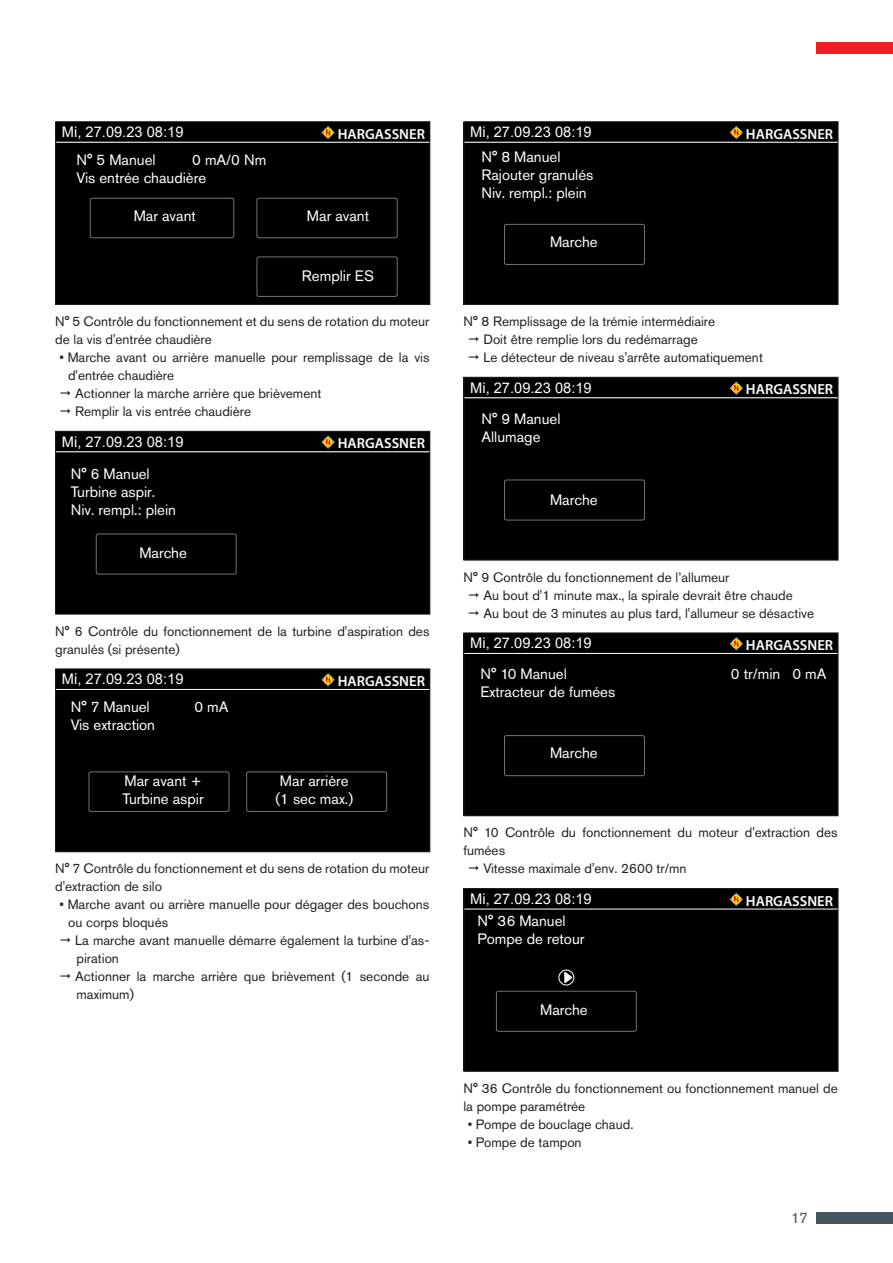
<style>
.page{position:relative;width:893px;height:1263px;background:#fff}
.page>*{position:absolute;margin:0;border:0;box-sizing:border-box;transform-origin:0 0}
.t1{font:15px/18px "Akzidenz Grotesk Pro";color:#fff}
.t2{font:15px "Akzidenz Grotesk Pro";color:#45555f}
.t3{font:14.7px "Arial";color:#fff}
.t4{font:600 14.55px "Myriad Pro";color:#fff}
.t5{font:13.5px/18px "Akzidenz Grotesk Pro";color:#231f20}
</style>
<div class="page">
<div style="left:816px;top:43px;width:77px;height:11px;background:#ee1d23"></div>
<div style="left:816px;top:1212px;width:77px;height:11px;background:#45555f"></div>
<div style="left:56px;top:122px;width:374px;height:182px;background:#000"></div>
<hr style="left:56px;top:142px;width:374px;height:1px;background:#fff">
<svg style="left:321px;top:126px;width:14px;height:13px"></svg>
<div style="left:90px;top:198px;width:144px;height:40px;border:1px solid #747473;border-radius:2px"></div>
<div style="left:257px;top:198px;width:141px;height:40px;border:1px solid #747473;border-radius:2px"></div>
<div style="left:257px;top:256px;width:141px;height:41px;border:1px solid #747473;border-radius:2px"></div>
<div style="left:55px;top:121px;width:375px;height:184px;border:1px solid #231f20"></div>
<div style="left:56px;top:431px;width:374px;height:183px;background:#000"></div>
<hr style="left:56px;top:451px;width:374px;height:1px;background:#fff">
<svg style="left:321px;top:435px;width:14px;height:14px"></svg>
<div style="left:96px;top:534px;width:141px;height:40px;border:1px solid #747473;border-radius:2px"></div>
<div style="left:55px;top:431px;width:375px;height:183px;border:1px solid #231f20"></div>
<div style="left:56px;top:669px;width:374px;height:183px;background:#000"></div>
<hr style="left:56px;top:689px;width:374px;height:1px;background:#fff">
<svg style="left:321px;top:673px;width:14px;height:13px"></svg>
<div style="left:89px;top:771px;width:140px;height:41px;border:1px solid #747473;border-radius:2px"></div>
<div style="left:246px;top:771px;width:141px;height:41px;border:1px solid #747473;border-radius:2px"></div>
<div style="left:55px;top:668px;width:375px;height:184px;border:1px solid #231f20"></div>
<div style="left:464px;top:122px;width:374px;height:182px;background:#000"></div>
<hr style="left:464px;top:142px;width:374px;height:1px;background:#fff">
<svg style="left:729px;top:126px;width:14px;height:13px"></svg>
<div style="left:504px;top:224px;width:141px;height:41px;border:1px solid #747473;border-radius:2px"></div>
<div style="left:463px;top:121px;width:375px;height:184px;border:1px solid #231f20"></div>
<div style="left:464px;top:377px;width:374px;height:183px;background:#000"></div>
<hr style="left:464px;top:397px;width:374px;height:1px;background:#fff">
<svg style="left:729px;top:381px;width:14px;height:14px"></svg>
<div style="left:504px;top:480px;width:141px;height:40px;border:1px solid #747473;border-radius:2px"></div>
<div style="left:463px;top:377px;width:375px;height:183px;border:1px solid #231f20"></div>
<div style="left:464px;top:633px;width:374px;height:183px;background:#000"></div>
<hr style="left:464px;top:653px;width:374px;height:1px;background:#fff">
<svg style="left:729px;top:637px;width:14px;height:13px"></svg>
<div style="left:504px;top:735px;width:141px;height:41px;border:1px solid #747473;border-radius:2px"></div>
<div style="left:463px;top:632px;width:375px;height:184px;border:1px solid #231f20"></div>
<div style="left:464px;top:888px;width:374px;height:183px;background:#000"></div>
<div style="left:558px;top:970px;width:16px;height:15px;border:1px solid #fff;border-radius:50%"></div>
<svg style="left:563px;top:971px;width:11px;height:14px"></svg>
<hr style="left:464px;top:909px;width:374px;height:1px;background:#fff">
<svg style="left:729px;top:892px;width:14px;height:14px"></svg>
<div style="left:496px;top:991px;width:141px;height:41px;border:1px solid #747473;border-radius:2px"></div>
<div style="left:463px;top:888px;width:375px;height:184px;border:1px solid #231f20"></div>
<p class="t3" style="left:62px;top:122px;width:123px">Mi, 27.09.23 08:19</p>
<p class="t4" style="left:338px;top:125px;width:89px">HARGASSNER</p>
<p class="t1" style="left:77px;top:150px;width:81px">N° 5 Manuel</p>
<p class="t1" style="left:77px;top:150px;width:191px;text-indent:116px">0 mA/0 Nm<br>Vis entrée chaudière</p>
<p class="t1" style="left:134px;top:207px;width:64px">Mar avant</p>
<p class="t1" style="left:307px;top:207px;width:64px">Mar avant</p>
<p class="t1" style="left:302px;top:267px;width:74px">Remplir ES</p>
<p class="t5" style="left:55px;top:312px;width:376px">N° 5 Contrôle du fonctionnement et du sens de rotation du moteur de la vis d'entrée chaudière</p>
<p class="t5" style="left:60px;top:348px;width:371px">• Marche avant ou arrière manuelle pour remplissage de la vis</p>
<p class="t5" style="left:68px;top:366px;width:108px">d'entrée chaudière</p>
<p class="t5" style="left:75px;top:384px;width:248px">Actionner la marche arrière que brièvement</p>
<p class="t5" style="left:75px;top:402px;width:177px">Remplir la vis entrée chaudière</p>
<p class="t3" style="left:62px;top:431px;width:123px">Mi, 27.09.23 08:19</p>
<p class="t4" style="left:338px;top:434px;width:89px">HARGASSNER</p>
<p class="t1" style="left:71px;top:465px;width:107px">N° 6 Manuel<br>Turbine aspir.<br>Niv. rempl.: plein</p>
<p class="t1" style="left:139px;top:543px;width:49px">Marche</p>
<p class="t5" style="left:55px;top:622px;width:376px">N° 6 Contrôle du fonctionnement de la turbine d'aspiration des granulés (si présente)</p>
<p class="t3" style="left:62px;top:669px;width:123px">Mi, 27.09.23 08:19</p>
<p class="t4" style="left:338px;top:672px;width:89px">HARGASSNER</p>
<p class="t1" style="left:71px;top:697px;width:81px">N° 7 Manuel</p>
<p class="t1" style="left:194px;top:697px;width:36px">0 mA</p>
<p class="t1" style="left:71px;top:715px;width:86px">Vis extraction</p>
<p class="t1" style="left:122px;top:772px;width:83px">Mar avant +<br>Turbine aspir</p>
<p class="t1" style="left:276px;top:772px;width:79px">Mar arrière (1 sec max.)</p>
<p class="t5" style="left:55px;top:859px;width:376px">N° 7 Contrôle du fonctionnement et du sens de rotation du moteur d'extraction de silo</p>
<p class="t5" style="left:60px;top:895px;width:371px">• Marche avant ou arrière manuelle pour dégager des bouchons</p>
<p class="t5" style="left:68px;top:913px;width:102px">ou corps bloqués</p>
<p class="t5" style="left:75px;top:931px;width:356px">La marche avant manuelle démarre également la turbine d'as-</p>
<p class="t5" style="left:77px;top:949px;width:44px">piration</p>
<p class="t5" style="left:75px;top:967px;width:356px">Actionner la marche arrière que brièvement (1 seconde au</p>
<p class="t5" style="left:77px;top:985px;width:59px">maximum)</p>
<p class="t3" style="left:470px;top:122px;width:123px">Mi, 27.09.23 08:19</p>
<p class="t4" style="left:746px;top:125px;width:89px">HARGASSNER</p>
<p class="t1" style="left:481px;top:148px;width:113px">N° 8 Manuel<br>Rajouter granulés<br>Niv. rempl.: plein</p>
<p class="t1" style="left:550px;top:233px;width:49px">Marche</p>
<p class="t5" style="left:483px;top:312px;width:281px;text-indent:-20px">N° 8 Remplissage de la trémie intermédiaire<br>Doit être remplie lors du redémarrage<br>Le détecteur de niveau s'arrête automatiquement</p>
<p class="t3" style="left:470px;top:377px;width:123px">Mi, 27.09.23 08:19</p>
<p class="t4" style="left:746px;top:380px;width:89px">HARGASSNER</p>
<p class="t1" style="left:481px;top:410px;width:81px">N° 9 Manuel<br>Allumage</p>
<p class="t1" style="left:550px;top:491px;width:49px">Marche</p>
<p class="t5" style="left:483px;top:568px;width:332px;text-indent:-20px">N° 9 Contrôle du fonctionnement de l’allumeur<br>Au bout d'1 minute max., la spirale devrait être chaude<br>Au bout de 3 minutes au plus tard, l'allumeur se désactive</p>
<p class="t3" style="left:470px;top:633px;width:123px">Mi, 27.09.23 08:19</p>
<p class="t4" style="left:746px;top:636px;width:89px">HARGASSNER</p>
<p class="t1" style="left:480px;top:665px;width:88px">N° 10 Manuel</p>
<p class="t1" style="left:731px;top:665px;width:97px">0 tr/min 0 mA</p>
<p class="t1" style="left:480px;top:683px;width:136px">Extracteur de fumées</p>
<p class="t1" style="left:550px;top:743px;width:49px">Marche</p>
<p class="t5" style="left:463px;top:823px;width:376px">N° 10 Contrôle du fonctionnement du moteur d'extraction des</p>
<p class="t5" style="left:463px;top:841px;width:43px">fumées</p>
<p class="t5" style="left:483px;top:859px;width:205px">Vitesse maximale d'env. 2600 tr/mn</p>
<p class="t3" style="left:470px;top:888px;width:123px">Mi, 27.09.23 08:19</p>
<p class="t4" style="left:746px;top:891px;width:89px">HARGASSNER</p>
<p class="t1" style="left:478px;top:912px;width:108px">N° 36 Manuel<br>Pompe de retour</p>
<p class="t1" style="left:540px;top:1000px;width:49px">Marche</p>
<p class="t5" style="left:463px;top:1079px;width:376px">N° 36 Contrôle du fonctionnement ou fonctionnement manuel de la pompe paramétrée</p>
<p class="t5" style="left:468px;top:1115px;width:167px">• Pompe de bouclage chaud.</p>
<p class="t5" style="left:468px;top:1133px;width:115px">• Pompe de tampon</p>
<p class="t2" style="left:791px;top:1208px;width:18px">17</p>
</div>
